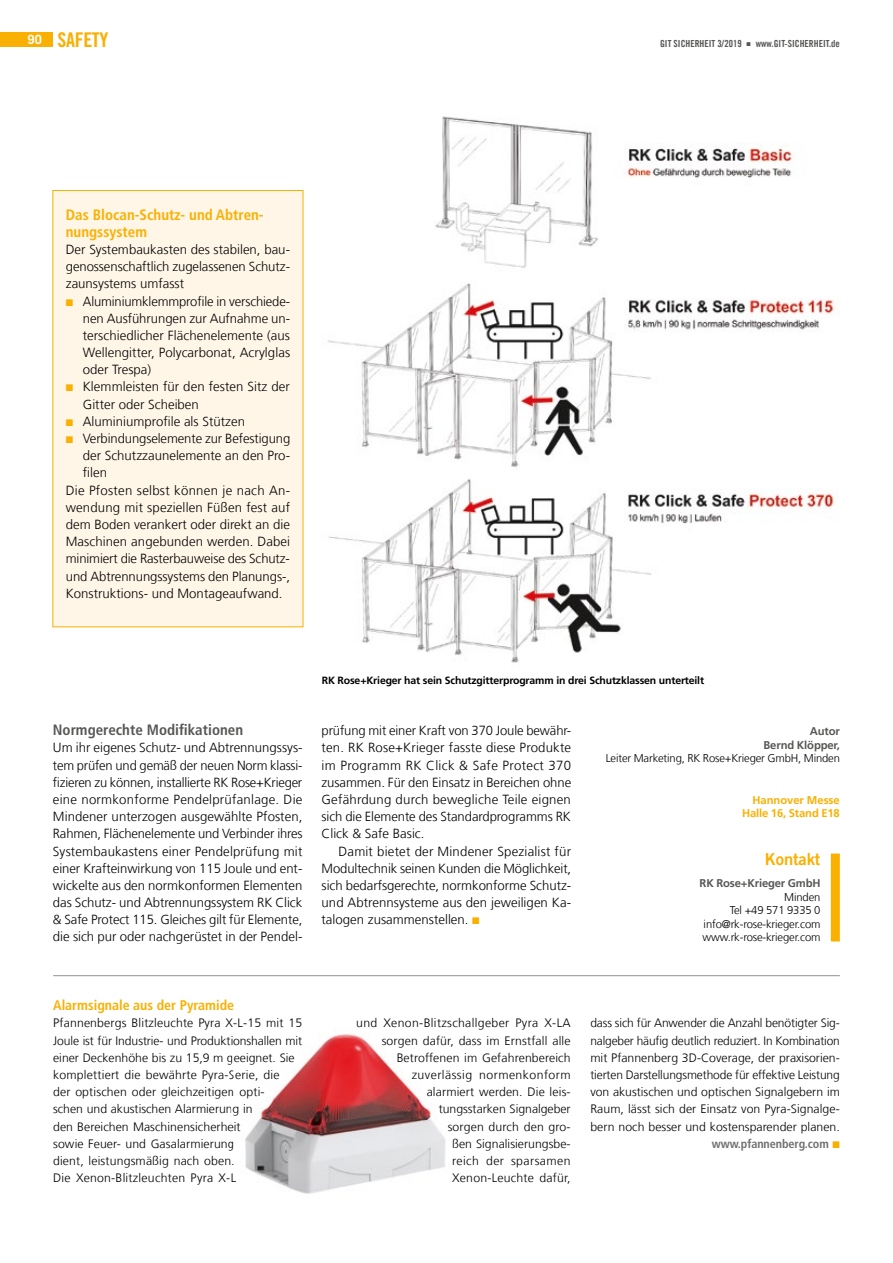
<style>
.page{position:relative;width:893px;height:1263px;background:#fff}
.page>*{position:absolute;margin:0;border:0;box-sizing:border-box;transform-origin:0 0}
.t1{font:20.25px "Trade Gothic LT Std Bd Cn 20";letter-spacing:-.015em;color:#f9b000}
.t2{font:16.5px "Trade Gothic LT Std Bd 2";letter-spacing:-.005em;color:#f9b000}
.t3{font:700 condensed 15px/17.2px "Frutiger LT Com";color:#f9b000}
.t4{font:700 condensed 15px "Frutiger LT Com";color:#575756}
.t5{font:700 condensed 13.95px "Frutiger LT Com";color:#f9b000}
.t6{font:300 13.2px/17.2px "Frutiger LT Com";color:#000;text-align:justify}
.t7{font:300 13.2px "Frutiger LT Com";letter-spacing:.02em;color:#000}
.t8{font:300 12.15px/17.2px "Frutiger LT Com";letter-spacing:.005em;color:#000;text-align:right}
.t9{font:300 11.25px/13.5px "Frutiger LT Com";letter-spacing:-.015em;color:#000;text-align:right}
.t10{font:700 11.25px/13.5px "Frutiger LT Com";letter-spacing:-.015em;color:#575756;text-align:right}
.t11{font:700 11.25px/13.5px "Frutiger LT Com";letter-spacing:-.01em;color:#f9b000;text-align:right}
.t12{font:700 10.5px "Frutiger LT Com";letter-spacing:-.015em;color:#000}
.t13{font:9.75px "Trade Gothic LT Com Bd Cn 20";color:#575756}
.s1{font-family:"Trade Gothic LT Com";font-weight:700;font-size:12.75px;color:#fff}
.s2{color:#f9b000}
.s3{font-weight:700;font-stretch:condensed;color:#706f6f}
</style>
<div class="page">
<div style="left:831px;top:853px;width:9px;height:88px;background:#f9b000"></div>
<img style="left:327px;top:116px;width:513px;height:547px">
<div style="left:53px;top:190px;width:250px;height:437px;background:#fff6e7"></div>
<hr style="left:53px;top:975px;width:787px;height:1px;background:#959291">
<img style="left:245px;top:1034px;width:201px;height:160px">
<div style="left:0;top:32px;width:53px;height:15px;background:#f9b000"></div>
<h1 class="t1" style="left:28px;top:27px;width:82px"><span class="s1">90</span> Safety</h1>
<p class="t13" style="left:660px;top:38px;width:181px">GIT SICHERHEIT 3/2019 ▪ www.GIT-SICHERHEIT.de</p>
<p class="t3" style="left:66px;top:206px;width:199px">Das Blocan-Schutz- und Abtren&shy;nungssystem</p>
<p class="t6" style="left:66px;top:241px;width:226px">Der Systembaukasten des stabilen, bau-</p>
<p class="t6" style="left:66px;top:258px;width:226px">genossenschaftlich zugelassenen Schutz-</p>
<p class="t6" style="left:66px;top:275px;width:120px">zaunsystems umfasst</p>
<p class="t6" style="left:66px;top:292px;width:226px"><span class="s2">◾</span> Aluminiumklemmprofile in verschiede-</p>
<p class="t6" style="left:83px;top:310px;width:209px">nen Ausführungen zur Aufnahme un-</p>
<p class="t6" style="left:83px;top:327px;width:209px">terschiedlicher Flächenelemente (aus</p>
<p class="t6" style="left:83px;top:344px;width:209px">Wellengitter, Polycarbonat, Acrylglas</p>
<p class="t6" style="left:83px;top:361px;width:70px">oder Trespa)</p>
<p class="t6" style="left:66px;top:378px;width:226px"><span class="s2">◾</span> Klemmleisten für den festen Sitz der</p>
<p class="t6" style="left:83px;top:396px;width:118px">Gitter oder Scheiben</p>
<p class="t6" style="left:66px;top:413px;width:181px"><span class="s2">◾</span> Aluminiumprofile als Stützen</p>
<p class="t6" style="left:66px;top:430px;width:226px"><span class="s2">◾</span> Verbindungselemente zur Befestigung</p>
<p class="t6" style="left:83px;top:447px;width:209px">der Schutzzaunelemente an den Pro-</p>
<p class="t6" style="left:83px;top:464px;width:26px">filen</p>
<p class="t7" style="left:66px;top:482px;width:226px">Die Pfosten selbst können je nach An-</p>
<p class="t6" style="left:66px;top:499px;width:226px">wendung mit speziellen Füßen fest auf</p>
<p class="t6" style="left:66px;top:516px;width:226px">dem Boden verankert oder direkt an die</p>
<p class="t6" style="left:66px;top:533px;width:226px">Maschinen angebunden werden. Dabei</p>
<p class="t6" style="left:66px;top:550px;width:226px">minimiert die Rasterbauweise des Schutz-</p>
<p class="t6" style="left:66px;top:567px;width:226px">und Abtrennungssystems den Planungs-,</p>
<p class="t6" style="left:66px;top:585px;width:218px">Konstruktions- und Montageaufwand.</p>
<p class="t4" style="left:53px;top:721px;width:192px">Normgerechte Modifikationen</p>
<p class="t6" style="left:53px;top:739px;width:251px">Um ihr eigenes Schutz- und Abtrennungssys&shy;tem prüfen und gemäß der neuen Norm klassi&shy;fizieren zu können, installierte RK Rose+Krieger eine normkonforme Pendelprüfanlage. Die Mindener unterzogen ausgewählte Pfosten, Rahmen, Flächenelemente und Verbinder ihres Systembaukastens einer Pendelprüfung mit einer Krafteinwirkung von 115 Joule und ent&shy;wickelte aus den normkonformen Elementen das Schutz- und Abtrennungssystem RK Click &amp; Safe Protect 115. Gleiches gilt für Elemente, die sich pur oder nachgerüstet in der Pendel-</p>
<p class="t12" style="left:322px;top:674px;width:384px">RK Rose+Krieger hat sein Schutzgitterprogramm in drei Schutzklassen unterteilt</p>
<p class="t6" style="left:322px;top:722px;width:251px">prüfung mit einer Kraft von 370 Joule bewähr&shy;ten. RK Rose+Krieger fasste diese Produkte im Programm RK Click &amp; Safe Protect 370 zusammen. Für den Einsatz in Bereichen ohne Gefährdung durch bewegliche Teile eignen sich die Elemente des Standardprogramms RK Click &amp; Safe Basic.</p>
<p class="t6" style="left:322px;top:842px;width:251px;text-indent:17px">Damit bietet der Mindener Spezialist für Modultechnik seinen Kunden die Möglichkeit, sich bedarfsgerechte, normkonforme Schutz&shy;und Abtrennsysteme aus den jeweiligen Ka&shy;talogen zusammenstellen. <span class="s2">◾</span></p>
<p class="t10" style="left:763px;top:725px;width:78px">Autor<br>Bernd Klöpper,</p>
<p class="t9" style="left:606px;top:752px;width:236px">Leiter Marketing, RK Rose+Krieger GmbH, Minden</p>
<p class="t11" style="left:742px;top:793px;width:99px">Hannover Messe<br>Halle 16, Stand E18</p>
<p class="t2" style="left:765px;top:849px;width:57px">Kontakt</p>
<p class="t10" style="left:700px;top:877px;width:122px">RK Rose+Krieger GmbH</p>
<p class="t9" style="left:702px;top:890px;width:120px">Minden<br>Tel +49 571 9335 0 info@rk-rose-krieger.com www.rk-rose-krieger.com</p>
<p class="t5" style="left:53px;top:997px;width:183px">Alarmsignale aus der Pyramide</p>
<p class="t8" style="left:53px;top:1015px;width:251px;text-align:left">Pfannenbergs Blitzleuchte Pyra X-L-15 mit 15<br>Joule ist für Industrie- und Produktionshallen mit einer Deckenhöhe bis zu 15,9 m geeignet. Sie komplettiert die bewährte Pyra-Serie, die<br>der optischen oder gleichzeitigen opti-<br>schen und akustischen Alarmierung in<br>den Bereichen Maschinensicherheit<br>sowie Feuer- und Gasalarmierung<br>dient, leistungsmäßig nach oben.<br>Die Xenon-Blitzleuchten Pyra X-L</p>
<p class="t8" style="left:356px;top:1015px;width:216px">und Xenon-Blitzschallgeber Pyra X-LA sorgen dafür, dass im Ernstfall alle<br>Betroffenen im Gefahrenbereich zuverlässig normenkonform<br>alarmiert werden. Die leis-<br>tungsstarken Signalgeber<br>sorgen durch den gro-<br>ßen Signalisierungsbe-<br>reich der sparsamen<br>Xenon-Leuchte dafür,</p>
<p class="t8" style="left:590px;top:1015px;width:251px">dass sich für Anwender die Anzahl benötigter Sig&shy;nalgeber häufig deutlich reduziert. In Kombination mit Pfannenberg 3D-Coverage, der praxisorien&shy;tierten Darstellungsmethode für effektive Leistung von akustischen und optischen Signalgebern im Raum, lässt sich der Einsatz von Pyra-Signalge&shy;bern noch besser und kostensparender planen. <span class="s3">www.pfannenberg.com</span> <span class="s2">◾</span></p>
</div>
